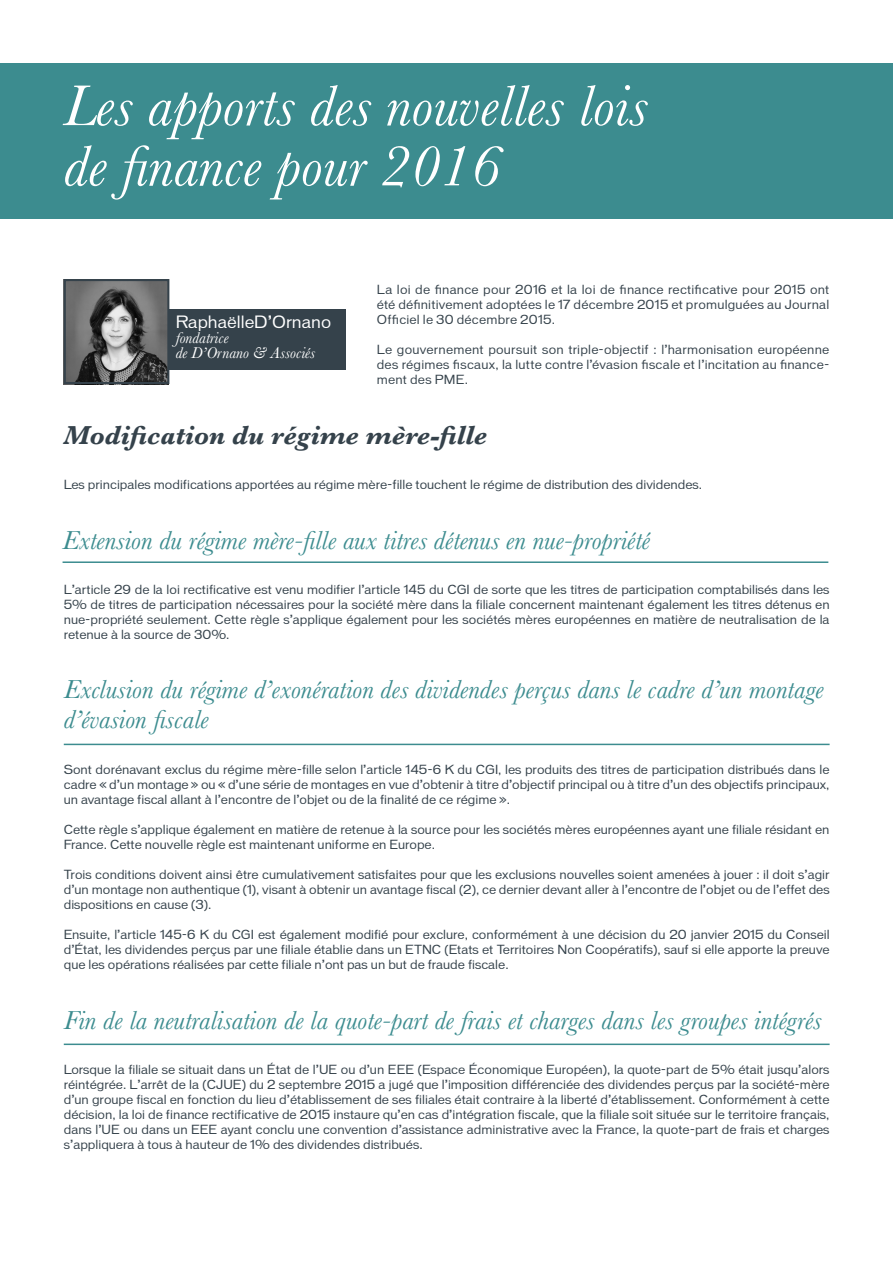
<style>
.page{position:relative;width:893px;height:1263px;background:#fff}
.page>*{position:absolute;margin:0;border:0;box-sizing:border-box;transform-origin:0 0}
.t1{font:italic 59.7px/60.3px "Baskerville";color:#fff}
.t2{font:italic 27px/30.3px "Baskerville";color:#3c8c8f}
.t3{font:italic 700 27px "Baskerville";color:#35424b}
.t4{font:italic 16.2px/15px "Baskerville";color:#fff}
.t5{font:16.2px "Vonnes";color:#fff}
.t6{font:12px/15px "Vonnes";color:#35424b;text-align:justify}
</style>
<div class="page">
<div style="left:0;top:64px;width:893px;height:155px;background:#3c8c8f"></div>
<hr style="left:63px;top:561px;width:765px;height:2px;background:#3c8c8f">
<hr style="left:64px;top:744px;width:766px;height:1px;background:#3c8c8f">
<hr style="left:64px;top:1043px;width:766px;height:2px;background:#3c8c8f">
<img style="left:67px;top:282px;width:99px;height:99px">
<div style="left:64px;top:279px;width:105px;height:105px;border:2px solid #35424b"></div>
<div style="left:169px;top:309px;width:177px;height:60px;background:#35424b"></div>
<p class="t1" style="left:64px;top:76px;width:585px">Les apports des nouvelles lois de finance pour 2016</p>
<p class="t5" style="left:176px;top:313px;width:157px">RaphaëlleD’Ornano</p>
<p class="t4" style="left:176px;top:331px;width:141px">fondatrice<br>de D’Ornano &amp; Associés</p>
<p class="t6" style="left:377px;top:282px;width:454px">La loi de finance pour 2016 et la loi de finance rectificative pour 2015 ont été définitivement adoptées le 17 décembre 2015 et promulguées au Journal Officiel le 30 décembre 2015.</p>
<p class="t6" style="left:377px;top:342px;width:454px">Le gouvernement poursuit son triple-objectif : l’harmonisation européenne des régimes fiscaux, la lutte contre l’évasion fiscale et l’incitation au finance&shy;ment des PME.</p>
<p class="t3" style="left:63px;top:417px;width:425px">Modification du régime mère-fille</p>
<p class="t6" style="left:64px;top:477px;width:640px">Les principales modifications apportées au régime mère-fille touchent le régime de distribution des dividendes.</p>
<p class="t2" style="left:63px;top:525px;width:589px">Extension du régime mère-fille aux titres détenus en nue-propriété</p>
<p class="t6" style="left:64px;top:582px;width:767px">L’article 29 de la loi rectificative est venu modifier l’article 145 du CGI de sorte que les titres de participation comptabilisés dans les 5% de titres de participation nécessaires pour la société mère dans la filiale concernent maintenant également les titres détenus en nue-propriété seulement. Cette règle s’applique également pour les sociétés mères européennes en matière de neutralisation de la retenue à la source de 30%.</p>
<p class="t2" style="left:64px;top:674px;width:761px">Exclusion du régime d’exonération des dividendes perçus dans le cadre d’un montage d’évasion fiscale</p>
<p class="t6" style="left:64px;top:762px;width:767px">Sont dorénavant exclus du régime mère-fille selon l’article 145-6 K du CGI, les produits des titres de participation distribués dans le cadre « d’un montage » ou « d’une série de montages en vue d’obtenir à titre d’objectif principal ou à titre d’un des objectifs principaux, un avantage fiscal allant à l’encontre de l’objet ou de la finalité de ce régime ».</p>
<p class="t6" style="left:64px;top:822px;width:767px">Cette règle s’applique également en matière de retenue à la source pour les sociétés mères européennes ayant une filiale résidant en<br>France. Cette nouvelle règle est maintenant uniforme en Europe.</p>
<p class="t6" style="left:64px;top:867px;width:767px">Trois conditions doivent ainsi être cumulativement satisfaites pour que les exclusions nouvelles soient amenées à jouer : il doit s’agir d’un montage non authentique (1), visant à obtenir un avantage fiscal (2), ce dernier devant aller à l’encontre de l’objet ou de l’effet des dispositions en cause (3).</p>
<p class="t6" style="left:64px;top:927px;width:767px">Ensuite, l’article 145-6 K du CGI est également modifié pour exclure, conformément à une décision du 20 janvier 2015 du Conseil d’État, les dividendes perçus par une filiale établie dans un ETNC (Etats et Territoires Non Coopératifs), sauf si elle apporte la preuve que les opérations réalisées par cette filiale n’ont pas un but de fraude fiscale.</p>
<p class="t2" style="left:64px;top:1005px;width:759px">Fin de la neutralisation de la quote-part de frais et charges dans les groupes intégrés</p>
<p class="t6" style="left:64px;top:1062px;width:767px">Lorsque la filiale se situait dans un État de l’UE ou d’un EEE (Espace Économique Européen), la quote-part de 5% était jusqu’alors réintégrée. L’arrêt de la (CJUE) du 2 septembre 2015 a jugé que l’imposition différenciée des dividendes perçus par la société-mère d’un groupe fiscal en fonction du lieu d’établissement de ses filiales était contraire à la liberté d’établissement. Conformément à cette décision, la loi de finance rectificative de 2015 instaure qu’en cas d’intégration fiscale, que la filiale soit située sur le territoire français, dans l’UE ou dans un EEE ayant conclu une convention d’assistance administrative avec la France, la quote-part de frais et charges s’appliquera à tous à hauteur de 1% des dividendes distribués.</p>
</div>
